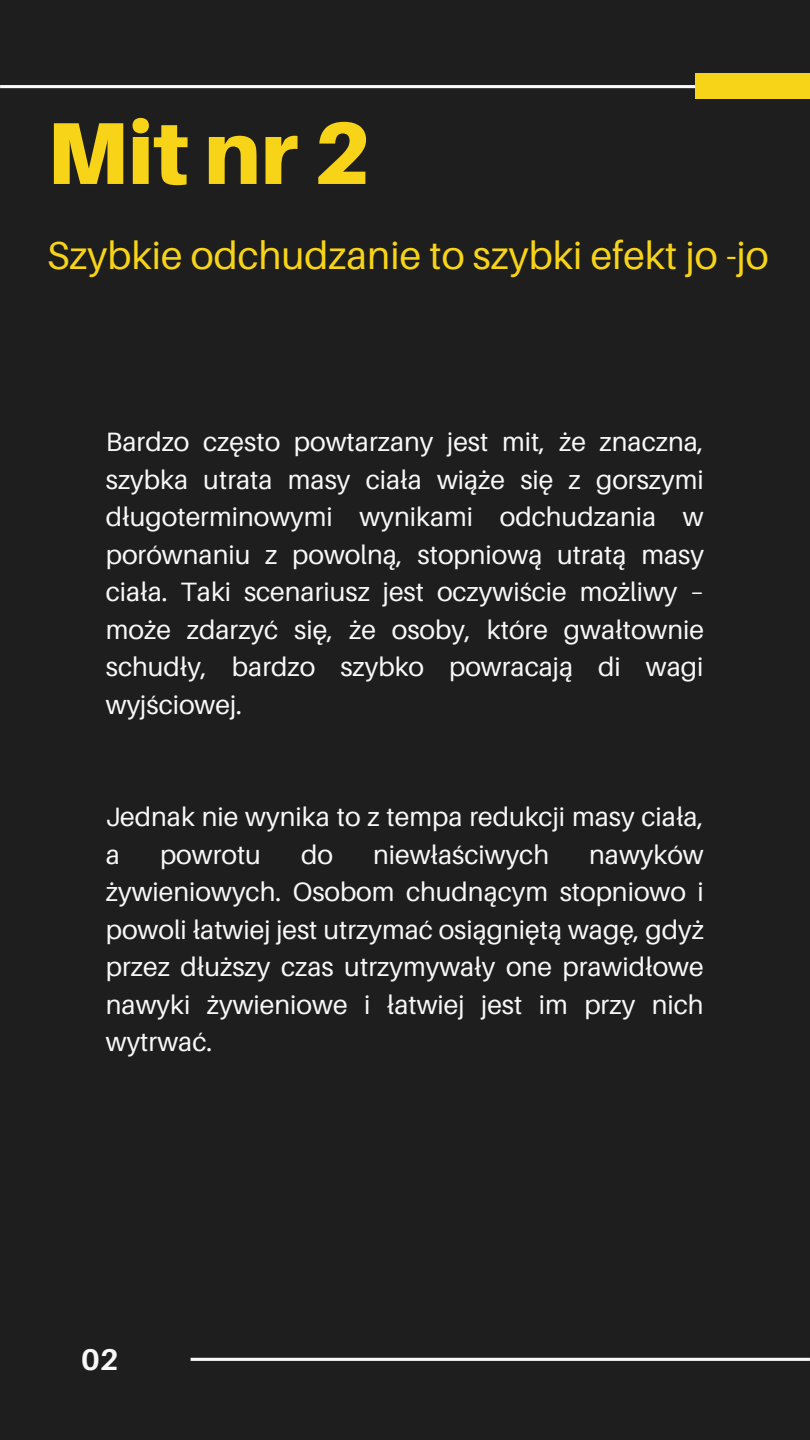
<style>
.page{position:relative;width:810px;height:1440px;background:#1e1e1e}
.page>*{position:absolute;margin:0;border:0;box-sizing:border-box;transform-origin:0 0}
.t1{font:900 88px "Aileron";color:#f8d418}
.t2{font:39px "Aileron";color:#f8d418}
.t3{font:700 30px "Aileron";color:#f8f8f8}
.t4{font:26.6px/37.5px "Aileron";color:#f8f8f8;text-align:justify}
</style>
<div class="page">
<div style="left:696px;top:74px;width:114px;height:25px;background:#f8d418"></div>
<svg style="left:0;top:85px;width:695px;height:3px;background:#f4f4f4"></svg>
<svg style="left:191px;top:1358px;width:619px;height:3px;background:#f1f1f1"></svg>
<h1 class="t1" style="left:47px;top:99px;width:326px">Mit nr 2</h1>
<h2 class="t2" style="left:47px;top:231px;width:723px">Szybkie odchudzanie to szybki efekt jo -jo</h2>
<p class="t4" style="left:106px;top:423px;width:600px">Bardzo często powtarzany jest mit, że znaczna, szybka utrata masy ciała wiąże się z gorszymi długoterminowymi wynikami odchudzania w porównaniu z powolną, stopniową utratą masy ciała. Taki scenariusz jest oczywiście możliwy – może zdarzyć się, że osoby, które gwałtownie schudły, bardzo szybko powracają di wagi wyjściowej.</p>
<p class="t4" style="left:106px;top:798px;width:599px">Jednak nie wynika to z tempa redukcji masy ciała, a</p>
<p class="t4" style="left:160px;top:835px;width:103px">powrotu</p>
<p class="t4" style="left:301px;top:835px;width:33px">do</p>
<p class="t4" style="left:373px;top:835px;width:178px">niewłaściwych</p>
<p class="t4" style="left:106px;top:835px;width:600px;text-indent:483px">nawyków żywieniowych. Osobom chudnącym stopniowo i powoli łatwiej jest utrzymać osiągniętą wagę, gdyż przez dłuższy czas utrzymywały one prawidłowe nawyki żywieniowe i łatwiej jest im przy nich wytrwać.</p>
<p class="t3" style="left:81px;top:1341px;width:39px">02</p>
</div>
